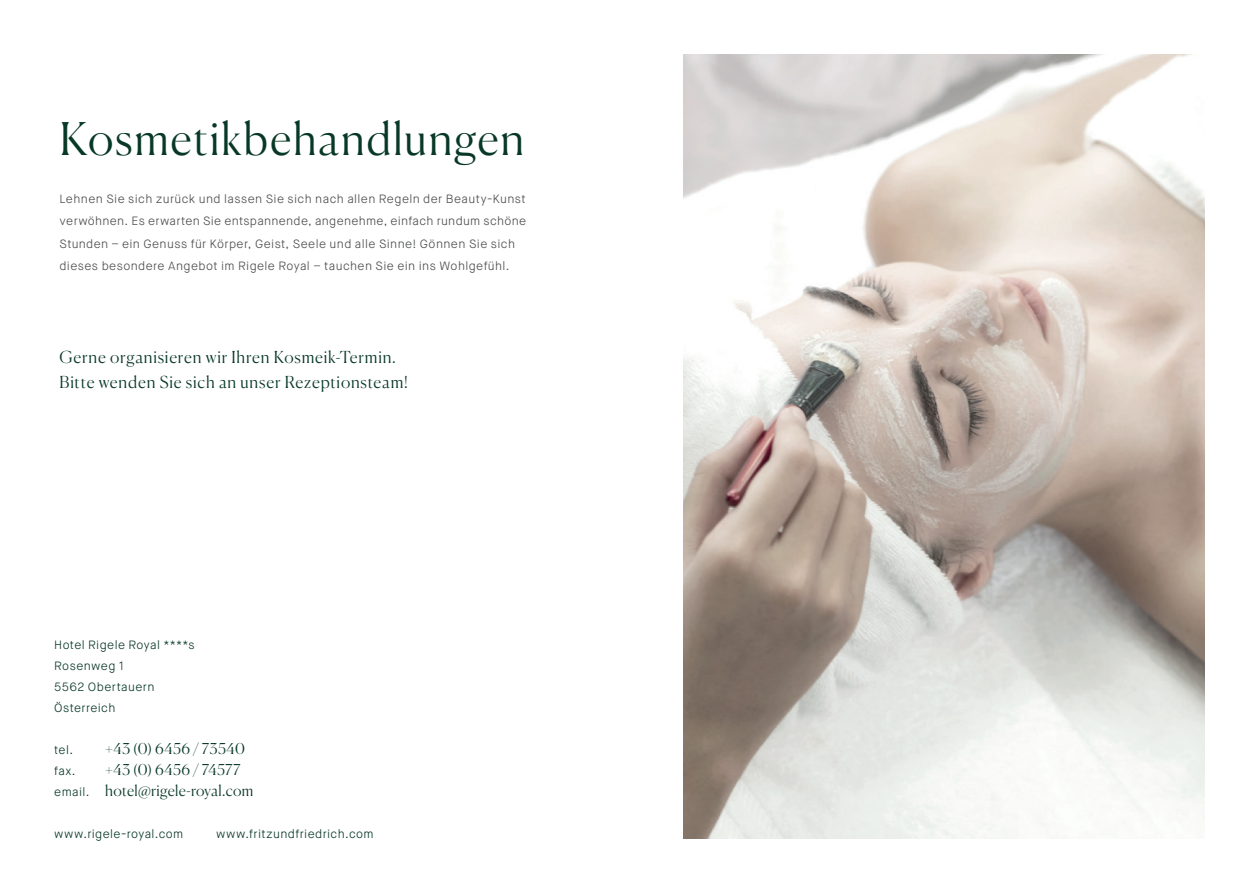
<style>
.page{position:relative;width:1259px;height:893px;background:#fff}
.page>*{position:absolute;margin:0;border:0;box-sizing:border-box;transform-origin:0 0}
.t1{font:300 45px "Canela";letter-spacing:.035em;color:#083826}
.t2{font:300 16.5px/25.5px "Canela";letter-spacing:.045em;color:#083826}
.t3{font:300 15px/21px "Canela";letter-spacing:.02em;color:#083826}
.t4{font:300 12px/22.5px "Maison Neue";letter-spacing:.03em;color:#4b4c4d}
.t5{font:300 12px/21px "Maison Neue";letter-spacing:.035em;color:#083826}
.s1{font-family:"Maison Neue";font-size:12px}
</style>
<div class="page">
<img style="left:683px;top:54px;width:522px;height:785px">
<h1 class="t1" style="left:60px;top:103px;width:466px">Kosmetikbehandlungen</h1>
<p class="t4" style="left:60px;top:187px;width:468px">Lehnen Sie sich zurück und lassen Sie sich nach allen Regeln der Beauty-Kunst verwöhnen. Es erwarten Sie entspannende, angenehme, einfach rundum schöne Stunden – ein Genuss für Körper, Geist, Seele und alle Sinne! Gönnen Sie sich dieses besondere Angebot im Rigele Royal – tauchen Sie ein ins Wohlgefühl.</p>
<h2 class="t2" style="left:60px;top:342px;width:350px">Gerne organisieren wir Ihren Kosmeik-Termin.<br>Bitte wenden Sie sich an unser Rezeptionsteam!</h2>
<p class="t5" style="left:54px;top:635px;width:142px">Hotel Rigele Royal ****s<br>Rosenweg 1<br>5562 Obertauern<br>Österreich</p>
<p class="t5" style="left:54px;top:740px;width:20px">tel.</p>
<p class="t3" style="left:105px;top:737px;width:141px">+43 (0) 6456 / 73540</p>
<p class="t5" style="left:54px;top:761px;width:23px">fax.</p>
<p class="t3" style="left:54px;top:758px;width:201px;text-indent:51px">+43 (0) 6456 / 74577 <span class="s1">email.</span> hotel@rigele-royal.com</p>
<p class="t5" style="left:54px;top:824px;width:131px">www.rigele-royal.com</p>
<p class="t5" style="left:216px;top:824px;width:159px">www.fritzundfriedrich.com</p>
</div>
